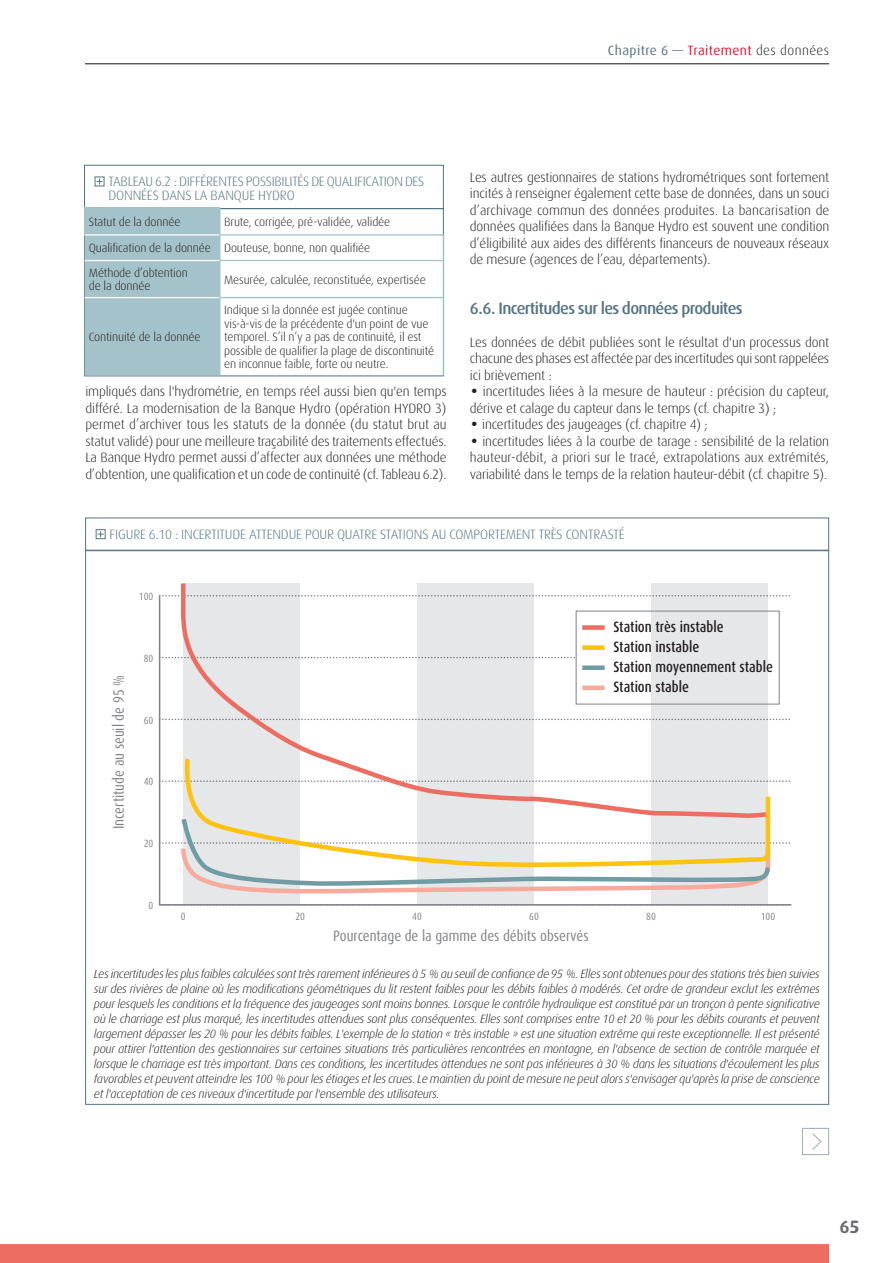
<style>
.page{position:relative;width:893px;height:1263px;background:#fff}
.page>*{position:absolute;margin:0;border:0;box-sizing:border-box;transform-origin:0 0}
.t1{font:700 18px "Dax OT";color:#6c6d70}
.t2{font:500 16.5px "Dax OT";letter-spacing:-.04em;color:#557482}
.t3{font:500 condensed 15px/20.1px "Dax OT";color:#231f20}
.t4{font:condensed 15px "Dax OT";color:#808285}
.t5{font:300 13.5px/16.5px "Dax OT";letter-spacing:-.01em;color:#231f20;text-align:justify}
.t6{font:300 13.5px/13.5px "Dax OT";letter-spacing:-.01em;color:#557482}
.t7{font:13.5px "Dax OT";letter-spacing:.025em;color:#557482}
.t8{font:italic 300 12px/15px "Dax OT";letter-spacing:-.02em;color:#231f20;text-align:justify}
.t9{font:300 12px/13.5px "Dax OT";letter-spacing:-.01em;color:#231f20}
.t10{font:condensed 10.5px "Dax OT";color:#808285}
.s1{color:#e51836}
.s2{font-weight:300;color:#231f20}
.s3{font-size:31.5px}
</style>
<div class="page">
<div style="left:802px;top:1128px;width:27px;height:27px;border:1px solid #9db2be"></div>
<svg style="left:812px;top:1133px;width:10px;height:17px"></svg>
<svg style="left:181px;top:583px;width:587px;height:11px"></svg>
<svg style="left:158px;top:594px;width:634px;height:312px"></svg>
<div style="left:85px;top:518px;width:744px;height:33px;border:1px solid #557482"></div>
<div style="left:96px;top:529px;width:9px;height:10px;border:1px solid #557482"></div>
<svg style="left:98px;top:531px;width:6px;height:6px"></svg>
<div style="left:0;top:1244px;width:829px;height:19px;background:#ec6d61"></div>
<hr style="left:85px;top:63px;width:744px;height:1px;background:#231f20">
<div style="left:84px;top:165px;width:360px;height:44px;border:1px solid #557482"></div>
<svg style="left:97px;top:178px;width:6px;height:6px"></svg>
<hr style="left:219px;top:234px;width:225px;height:2px;background:#a4c2c9">
<div style="left:85px;top:207px;width:135px;height:168px;background:#a4c2c9"></div>
<hr style="left:219px;top:260px;width:224px;height:1px;background:#a4c2c9">
<hr style="left:219px;top:261px;width:1px;height:36px;background:#a4c2c9">
<hr style="left:219px;top:297px;width:224px;height:1px;background:#a4c2c9">
<hr style="left:219px;top:298px;width:1px;height:77px;background:#a4c2c9">
<svg style="left:443px;top:236px;width:1px;height:24px"></svg>
<hr style="left:443px;top:260px;width:1px;height:38px;background:#a4c2c9">
<hr style="left:443px;top:298px;width:1px;height:77px;background:#a4c2c9">
<hr style="left:85px;top:234px;width:134px;height:2px;background:#fff">
<hr style="left:85px;top:260px;width:134px;height:1px;background:#fff">
<hr style="left:85px;top:297px;width:134px;height:1px;background:#fff">
<p class="t7" style="left:608px;top:43px;width:223px">Chapitre 6 — <span class="s1">Traitement</span> <span class="s2">des données</span></p>
<p class="t6" style="left:109px;top:175px;width:317px">TABLEAU 6.2 : DIFFÉRENTES POSSIBILITÉS DE QUALIFICATION DES<br>DONNÉES DANS LA BANQUE HYDRO</p>
<p class="t9" style="left:89px;top:215px;width:93px">Statut de la donnée</p>
<p class="t9" style="left:224px;top:215px;width:168px">Brute, corrigée, pré-validée, validée</p>
<p class="t9" style="left:89px;top:242px;width:124px">Qualification de la donnée</p>
<p class="t9" style="left:224px;top:242px;width:148px">Douteuse, bonne, non qualifiée</p>
<p class="t9" style="left:89px;top:266px;width:100px">Méthode d’obtention de la donnée</p>
<p class="t9" style="left:224px;top:273px;width:203px">Mesurée, calculée, reconstituée, expertisée</p>
<p class="t9" style="left:89px;top:330px;width:113px">Continuité de la donnée</p>
<p class="t9" style="left:224px;top:303px;width:212px">Indique si la donnée est jugée continue vis-à-vis de la précédente d'un point de vue temporel. S’il n’y a pas de continuité, il est possible de qualifier la plage de discontinuité en inconnue faible, forte ou neutre.</p>
<p class="t5" style="left:85px;top:383px;width:363px">impliqués dans l'hydrométrie, en temps réel aussi bien qu'en temps différé. La modernisation de la Banque Hydro (opération HYDRO 3) permet d’archiver tous les statuts de la donnée (du statut brut au statut validé) pour une meilleure traçabilité des traitements effectués.<br>La Banque Hydro permet aussi d’affecter aux données une méthode d’obtention, une qualification et un code de continuité (cf. Tableau 6.2).</p>
<p class="t5" style="left:470px;top:169px;width:361px">Les autres gestionnaires de stations hydrométriques sont fortement incités à renseigner également cette base de données, dans un souci d’archivage commun des données produites. La bancarisation de données qualifiées dans la Banque Hydro est souvent une condition d’éligibilité aux aides des différents financeurs de nouveaux réseaux de mesure (agences de l’eau, départements).</p>
<p class="t2" style="left:470px;top:299px;width:274px">6.6. Incertitudes sur les données produites</p>
<p class="t5" style="left:470px;top:334px;width:361px">Les données de débit publiées sont le résultat d'un processus dont chacune des phases est affectée par des incertitudes qui sont rappelées ici brièvement :</p>
<p class="t5" style="left:470px;top:383px;width:361px"><span class="s3">•</span> incertitudes liées à la mesure de hauteur : précision du capteur, dérive et calage du capteur dans le temps (cf. chapitre 3) ;</p>
<p class="t5" style="left:470px;top:416px;width:239px"><span class="s3">•</span> incertitudes des jaugeages (cf. chapitre 4) ;</p>
<p class="t5" style="left:470px;top:433px;width:361px"><span class="s3">•</span> incertitudes liées à la courbe de tarage : sensibilité de la relation hauteur-débit, a priori sur le tracé, extrapolations aux extrémités, variabilité dans le temps de la relation hauteur-débit (cf. chapitre 5).</p>
<p class="t6" style="left:110px;top:528px;width:517px">FIGURE 6.10 : INCERTITUDE ATTENDUE POUR QUATRE STATIONS AU COMPORTEMENT TRÈS CONTRASTÉ</p>
<p class="t10" style="left:139px;top:590px;width:16px">100</p>
<p class="t4" style="left:109px;top:829px;width:156px;rotate:-90deg">Incertitude au seuil de 95 %</p>
<p class="t10" style="left:144px;top:651px;width:11px">80</p>
<p class="t10" style="left:144px;top:713px;width:11px">60</p>
<p class="t10" style="left:144px;top:775px;width:11px">40</p>
<p class="t10" style="left:144px;top:837px;width:11px">20</p>
<p class="t10" style="left:149px;top:899px;width:6px">0</p>
<p class="t3" style="left:613px;top:616px;width:161px">Station très instable<br>Station instable<br>Station moyennement stable<br>Station stable</p>
<p class="t10" style="left:181px;top:909px;width:6px">0</p>
<p class="t10" style="left:295px;top:909px;width:11px">20</p>
<p class="t10" style="left:412px;top:909px;width:11px">40</p>
<p class="t10" style="left:529px;top:909px;width:11px">60</p>
<p class="t10" style="left:646px;top:909px;width:11px">80</p>
<p class="t10" style="left:761px;top:909px;width:16px">100</p>
<p class="t4" style="left:333px;top:926px;width:257px">Pourcentage de la gamme des débits observés</p>
<p class="t8" style="left:94px;top:967px;width:728px">Les incertitudes les plus faibles calculées sont très rarement inférieures à 5 % au seuil de confiance de 95 %. Elles sont obtenues pour des stations très bien suivies sur des rivières de plaine où les modifications géométriques du lit restent faibles pour les débits faibles à modérés. Cet ordre de grandeur exclut les extrêmes pour lesquels les conditions et la fréquence des jaugeages sont moins bonnes. Lorsque le contrôle hydraulique est constitué par un tronçon à pente significative où le charriage est plus marqué, les incertitudes attendues sont plus conséquentes. Elles sont comprises entre 10 et 20 % pour les débits courants et peuvent largement dépasser les 20 % pour les débits faibles. L'exemple de la station « très instable » est une situation extrême qui reste exceptionnelle. Il est présenté pour attirer l'attention des gestionnaires sur certaines situations très particulières rencontrées en montagne, en l'absence de section de contrôle marquée et lorsque le charriage est très important. Dans ces conditions, les incertitudes attendues ne sont pas inférieures à 30 % dans les situations d'écoulement les plus favorables et peuvent atteindre les 100 % pour les étiages et les crues. Le maintien du point de mesure ne peut alors s'envisager qu'après la prise de conscience et l'acceptation de ces niveaux d'incertitude par l'ensemble des utilisateurs.</p>
<h1 class="t1" style="left:839px;top:1216px;width:22px">65</h1>
</div>
